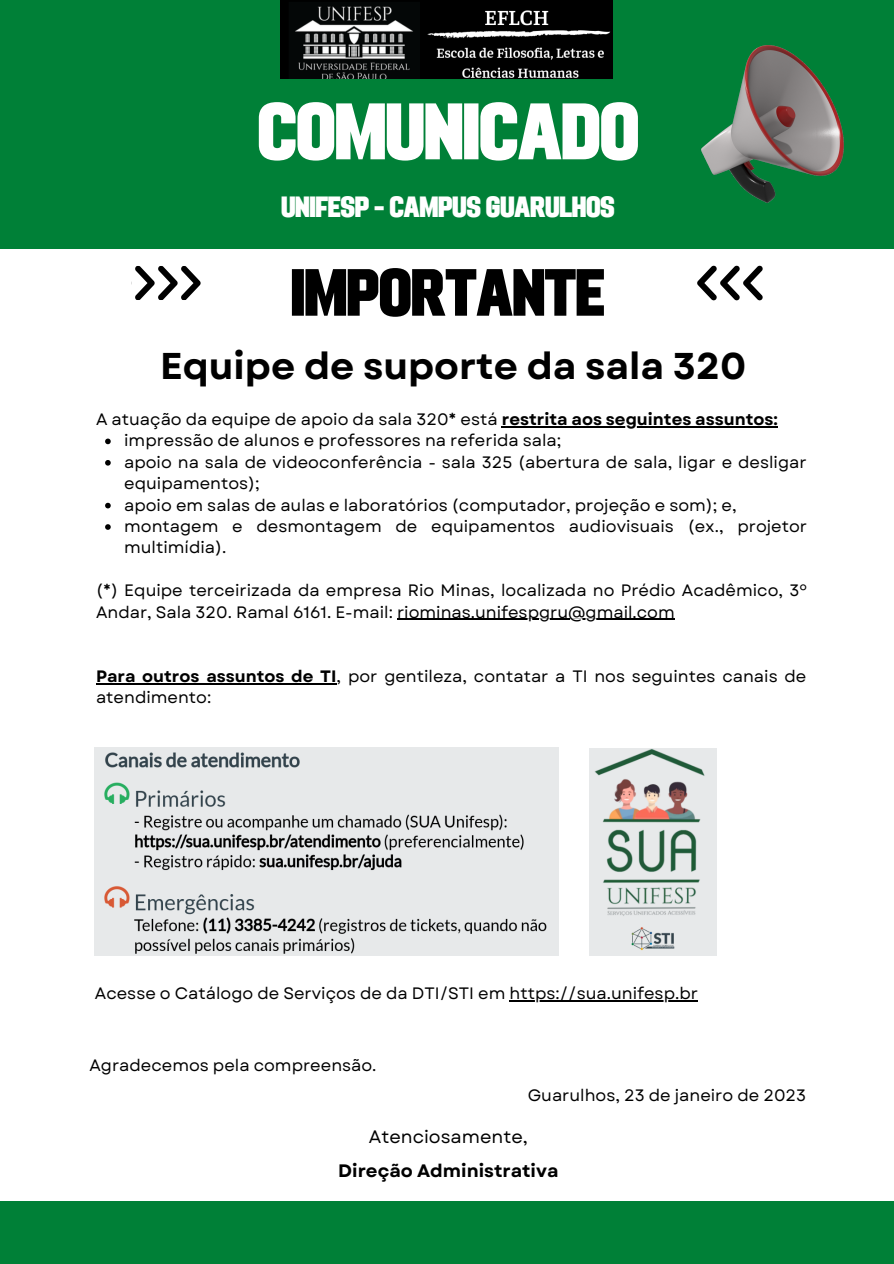
<style>
.page{position:relative;width:894px;height:1264px;background:#fff}
.page>*{position:absolute;margin:0;border:0;box-sizing:border-box;transform-origin:0 0}
.t1{font:79.8px "Adirek Sans 900";letter-spacing:-.015em;color:#fff}
.t2{font:66.6px "Adirek Sans 900";letter-spacing:-.015em;color:#000}
.t3{font:700 37.2px "Garet";color:#000}
.t4{font:29.25px "Adirek Sans 900";letter-spacing:-.015em;color:#fff}
.t5{font:700 18px "Garet";color:#000}
.t6{font:18px "Garet";color:#000}
.t7{font:16.5px/21.5px "Garet";color:#000}
.s1{font-weight:700}
</style>
<div class="page">
<svg style="left:135px;top:266px;width:66px;height:34px"></svg>
<svg style="left:697px;top:265px;width:66px;height:35px"></svg>
<div style="left:0;top:0;width:893px;height:248px;background:#008037"></div>
<div style="left:0;top:1200px;width:893px;height:63px;background:#008037"></div>
<img style="left:280px;top:0;width:332px;height:79px">
<img style="left:589px;top:748px;width:127px;height:207px">
<svg style="left:105px;top:438px;width:6px;height:6px"></svg>
<svg style="left:105px;top:460px;width:6px;height:5px"></svg>
<svg style="left:105px;top:503px;width:6px;height:5px"></svg>
<svg style="left:105px;top:524px;width:6px;height:6px"></svg>
<hr style="left:501px;top:426px;width:276px;height:1px;background:#000">
<hr style="left:397px;top:619px;width:277px;height:1px;background:#000">
<hr style="left:96px;top:683px;width:240px;height:1px;background:#000">
<img style="left:701px;top:46px;width:142px;height:156px">
<img style="left:95px;top:747px;width:463px;height:208px">
<hr style="left:509px;top:1000px;width:188px;height:1px;background:#000">
<h1 class="t1" style="left:257px;top:85px;width:383px">COMUNICADO</h1>
<h3 class="t4" style="left:281px;top:190px;width:335px">UNIFESP - CAMPUS GUARULHOS</h3>
<h2 class="t2" style="left:290px;top:254px;width:316px">IMPORTANTE</h2>
<h3 class="t3" style="left:160px;top:339px;width:587px">Equipe de suporte da sala 320</h3>
<p class="t7" style="left:96px;top:408px;width:683px">A atuação da equipe de apoio da sala 320* está <span class="s1">restrita aos seguintes assuntos:</span></p>
<p class="t7" style="left:124px;top:430px;width:684px">impressão de alunos e professores na referida sala;<br>apoio na sala de videoconferência - sala 325 (abertura de sala, ligar e desligar equipamentos);<br>apoio em salas de aulas e laboratórios (computador, projeção e som); e, montagem e desmontagem de equipamentos audiovisuais (ex., projetor multimídia).</p>
<p class="t7" style="left:96px;top:580px;width:712px">(*) Equipe terceirizada da empresa Rio Minas, localizada no Prédio Acadêmico, 3º<br>Andar, Sala 320. Ramal 6161. E-mail: riominas.unifespgru@gmail.com</p>
<p class="t7" style="left:96px;top:665px;width:711px"><span class="s1">Para outros assuntos de TI</span>, por gentileza, contatar a TI nos seguintes canais de atendimento:</p>
<p class="t7" style="left:95px;top:982px;width:604px">Acesse o Catálogo de Serviços de da DTI/STI em https://sua.unifesp.br</p>
<p class="t7" style="left:89px;top:1054px;width:288px">Agradecemos pela compreensão.</p>
<p class="t7" style="left:527px;top:1084px;width:280px">Guarulhos, 23 de janeiro de 2023</p>
<p class="t6" style="left:369px;top:1123px;width:160px">Atenciosamente,</p>
<p class="t5" style="left:338px;top:1157px;width:221px">Direção Administrativa</p>
</div>
